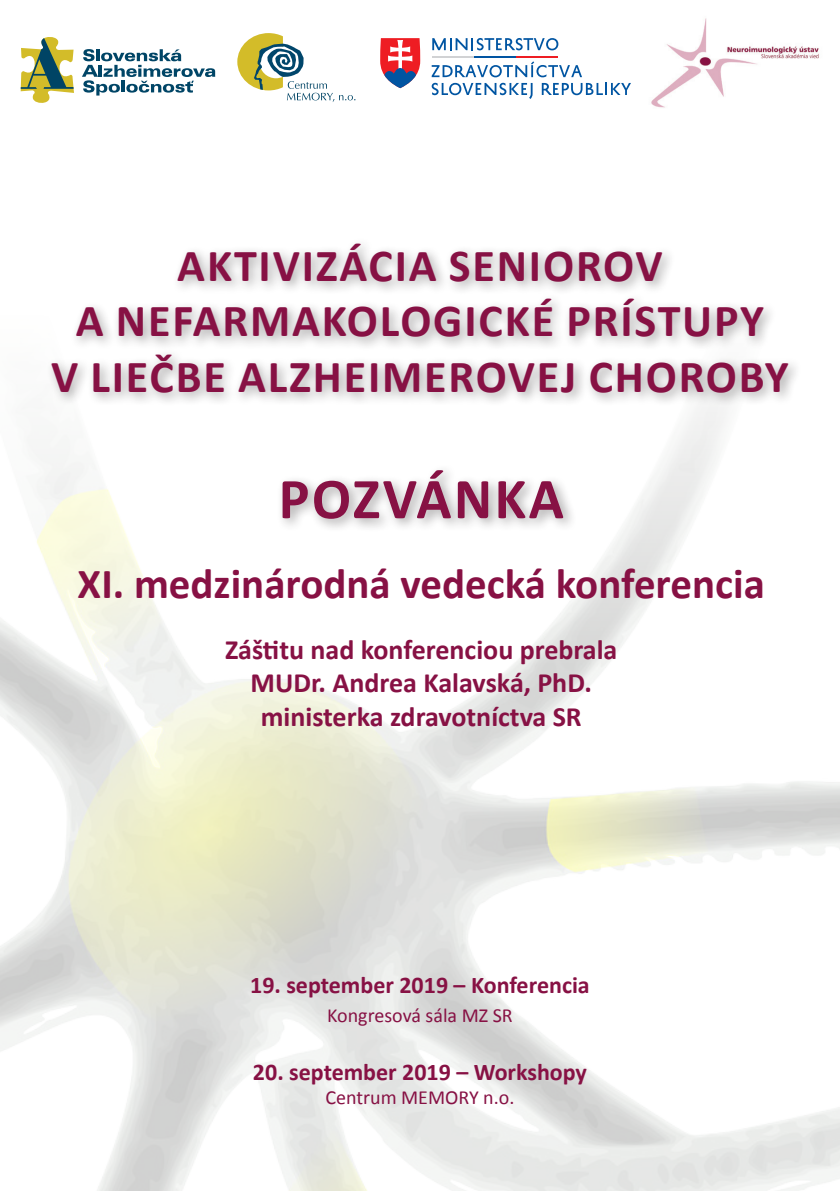
<style>
.page{position:relative;width:840px;height:1191px;background:#fff}
.page>*{position:absolute;margin:0;border:0;box-sizing:border-box;transform-origin:0 0}
.t1{font:700 58.2px "Calibri";letter-spacing:.04em;color:#871144}
.t2{font:700 46px/55.2px "Calibri";letter-spacing:.04em;color:#871144;text-align:center}
.t3{font:700 43px "Calibri";color:#871144}
.t4{font:700 28px/33.6px "Calibri";color:#871144;text-align:center}
.t5{font:700 24px "Calibri";color:#871144}
.t6{font:20px "Calibri";color:#871144}
</style>
<div class="page">
<img style="left:0;top:42px;width:839px;height:1149px">
<div style="left:46px;top:238px;width:756px;height:169px;background:#231f20;opacity:.4"></div>
<div style="left:275px;top:464px;width:302px;height:69px;background:#231f20;opacity:.39"></div>
<img style="left:641px;top:18px;width:186px;height:97px">
<svg style="left:237px;top:33px;width:118px;height:69px"></svg>
<svg style="left:21px;top:37px;width:53px;height:66px"></svg>
<svg style="left:82px;top:49px;width:133px;height:47px"></svg>
<svg style="left:432px;top:38px;width:126px;height:12px"></svg>
<svg style="left:431px;top:61px;width:150px;height:16px"></svg>
<svg style="left:431px;top:83px;width:101px;height:16px"></svg>
<svg style="left:541px;top:83px;width:89px;height:12px"></svg>
<hr style="left:432px;top:56px;width:42px;height:1px;background:#d1d2d4">
<hr style="left:474px;top:56px;width:41px;height:1px;background:#0155a2">
<hr style="left:515px;top:56px;width:42px;height:1px;background:#ee1d23">
<svg style="left:380px;top:38px;width:40px;height:50px"></svg>
<p class="t2" style="left:51px;top:236px;width:738px">AKTIVIZÁCIA SENIOROV<br>A NEFARMAKOLOGICKÉ PRÍSTUPY<br>V LIEČBE ALZHEIMEROVEJ CHOROBY</p>
<p class="t1" style="left:278px;top:463px;width:287px">POZVÁNKA</p>
<p class="t3" style="left:78px;top:557px;width:688px">XI. medzinárodná vedecká konferencia</p>
<p class="t4" style="left:225px;top:631px;width:394px">Záštitu nad konferenciou prebrala<br>MUDr. Andrea Kalavská, PhD. ministerka zdravotníctva SR</p>
<p class="t5" style="left:250px;top:970px;width:341px">19. september 2019 – Konferencia</p>
<p class="t6" style="left:327px;top:1003px;width:187px">Kongresová sála MZ SR</p>
<p class="t5" style="left:253px;top:1057px;width:335px">20. september 2019 – Workshopy</p>
<p class="t6" style="left:325px;top:1084px;width:190px">Centrum MEMORY n.o.</p>
</div>
